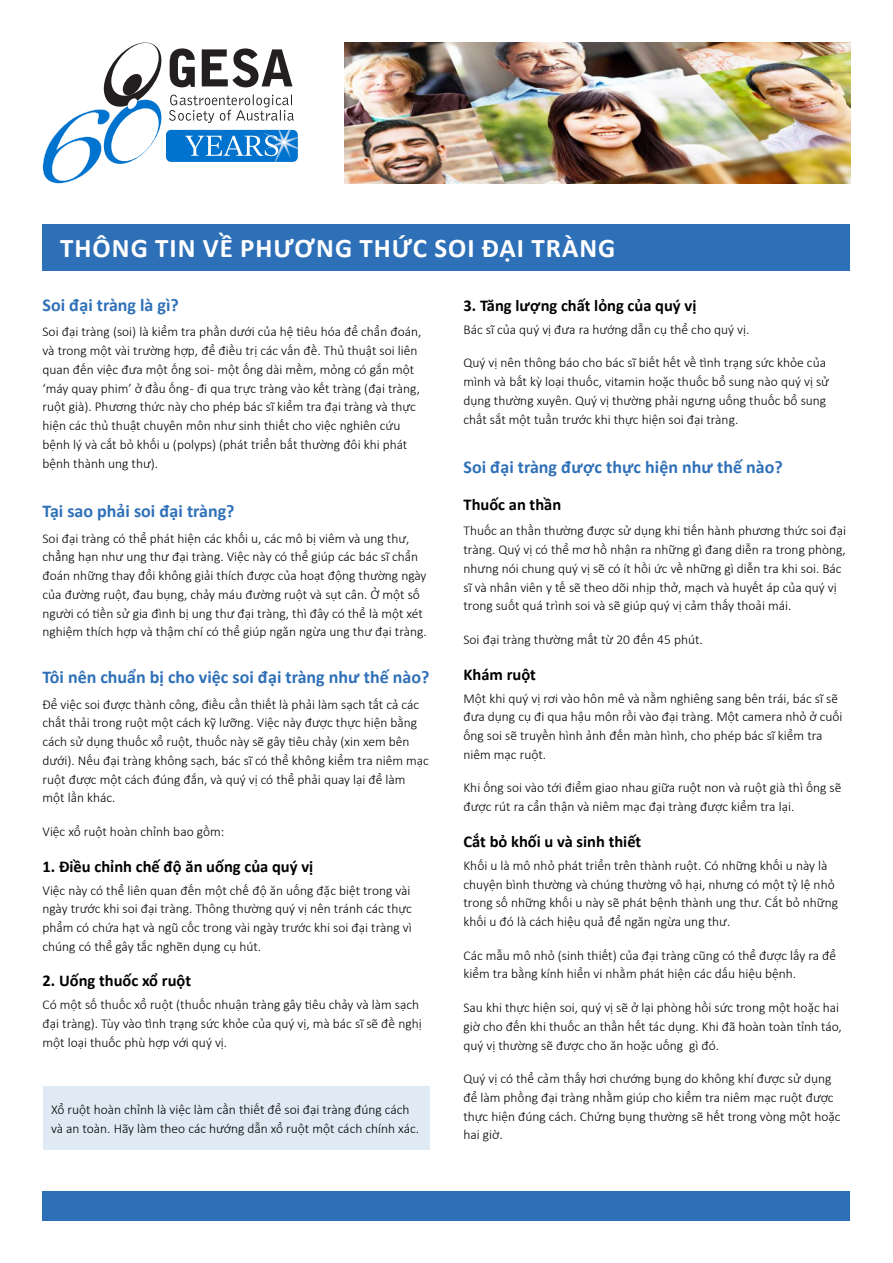
<style>
.page{position:relative;width:893px;height:1263px;background:#fff}
.page>*{position:absolute;margin:0;border:0;box-sizing:border-box;transform-origin:0 0}
.Title_Block{font:700 27px "Calibri";letter-spacing:.04em;color:#fff}
.Secondary_heading{font:700 18px "Calibri";color:#2e70b8}
.Secondary_heading_2{font:700 16.5px "Calibri";color:#000}
.Secondary_heading-2{font:700 16.5px "Calibri";color:#000}
.Body_text{font:300 13.5px/18.8px "Calibri";color:#000}
</style>
<div class="page">
<div style="left:43px;top:224px;width:807px;height:47px;background:#2e70b8"></div>
<div style="left:43px;top:1191px;width:807px;height:29px;background:#2e70b8"></div>
<img style="left:344px;top:43px;width:506px;height:141px">
<div style="left:166px;top:130px;width:132px;height:32px;background:#0073ce;border-radius:5px"></div>
<svg style="left:170px;top:48px;width:25px;height:39px"></svg>
<svg style="left:202px;top:48px;width:90px;height:39px"></svg>
<svg style="left:43px;top:43px;width:119px;height:141px"></svg>
<svg style="left:169px;top:94px;width:129px;height:68px"></svg>
<div style="left:43px;top:1086px;width:386px;height:64px;background:#e0eaf4"></div>
<p class="Title_Block" style="left:60px;top:230px;width:557px">THÔNG TIN VỀ PHƯƠNG THỨC SOI ĐẠI TRÀNG</p>
<p class="Secondary_heading" style="left:43px;top:294px;width:138px">Soi đại tràng là gì?</p>
<p class="Body_text" style="left:43px;top:322px;width:380px">Soi đại tràng (soi) là kiểm tra phần dưới của hệ tiêu hóa để chẩn đoán, và trong một vài trường hợp, để điều trị các vấn đề. Thủ thuật soi liên quan đến việc đưa một ống soi - một ống dài mềm, mỏng có gắn một ‘máy quay phim’ ở đầu ống - đi qua trực tràng vào kết tràng (đại tràng, ruột già). Phương thức này cho phép bác sĩ kiểm tra đại tràng và thực hiện các thủ thuật chuyên môn như sinh thiết cho việc nghiên cứu bệnh lý và cắt bỏ khối u (polyps) (phát triển bất thường đôi khi phát bệnh thành ung thư).</p>
<p class="Secondary_heading" style="left:43px;top:500px;width:194px">Tại sao phải soi đại tràng?</p>
<p class="Body_text" style="left:43px;top:528px;width:386px">Soi đại tràng có thể phát hiện các khối u, các mô bị viêm và ung thư, chẳng hạn như ung thư đại tràng. Việc này có thể giúp các bác sĩ chẩn đoán những thay đổi không giải thích được của hoạt động thường ngày của đường ruột, đau bụng, chảy máu đường ruột và sụt cân. Ở một số người có tiền sử gia đình bị ung thư đại tràng, thì đây có thể là một xét nghiệm thích hợp và thậm chí có thể giúp ngăn ngừa ung thư đại tràng.</p>
<p class="Secondary_heading" style="left:43px;top:666px;width:388px">Tôi nên chuẩn bị cho việc soi đại tràng như thế nào?</p>
<p class="Body_text" style="left:43px;top:694px;width:388px">Để việc soi được thành công, điều cần thiết là phải làm sạch tất cả các chất thải trong ruột một cách kỹ lưỡng. Việc này được thực hiện bằng cách sử dụng thuốc xổ ruột, thuốc này sẽ gây tiêu chảy (xin xem bên dưới). Nếu đại tràng không sạch, bác sĩ có thể không kiểm tra niêm mạc ruột được một cách đúng đắn, và quý vị có thể phải quay lại để làm một lần khác.</p>
<p class="Body_text" style="left:43px;top:822px;width:183px">Việc xổ ruột hoàn chỉnh bao gồm:</p>
<p class="Secondary_heading_2" style="left:43px;top:855px;width:272px">1. Điều chỉnh chế độ ăn uống của quý vị</p>
<p class="Body_text" style="left:43px;top:880px;width:371px;text-align:justify">Việc này có thể liên quan đến một chế độ ăn uống đặc biệt trong vài ngày trước khi soi đại tràng. Thông thường quý vị nên tránh các thực phẩm có chứa hạt và ngũ cốc trong vài ngày trước khi soi đại tràng vì chúng có thể gây tắc nghẽn dụng cụ hút.</p>
<p class="Secondary_heading_2" style="left:43px;top:970px;width:150px">2. Uống thuốc xổ ruột</p>
<p class="Body_text" style="left:43px;top:995px;width:381px">Có một số thuốc xổ ruột (thuốc nhuận tràng gây tiêu chảy và làm sạch đại tràng). Tùy vào tình trạng sức khỏe của quý vị, mà bác sĩ sẽ đề nghị một loại thuốc phù hợp với quý vị.</p>
<p class="Secondary_heading_2" style="left:463px;top:295px;width:234px">3. Tăng lượng chất lỏng của quý vị</p>
<p class="Body_text" style="left:463px;top:320px;width:287px">Bác sĩ của quý vị đưa ra hướng dẫn cụ thể cho quý vị.</p>
<p class="Body_text" style="left:463px;top:353px;width:367px">Quý vị nên thông báo cho bác sĩ biết hết về tình trạng sức khỏe của mình và bất kỳ loại thuốc, vitamin hoặc thuốc bổ sung nào quý vị sử dụng thường xuyên. Quý vị thường phải ngưng uống thuốc bổ sung chất sắt một tuần trước khi thực hiện soi đại tràng.</p>
<p class="Secondary_heading" style="left:463px;top:456px;width:321px">Soi đại tràng được thực hiện như thế nào?</p>
<p class="Secondary_heading-2" style="left:463px;top:494px;width:99px">Thuốc an thần</p>
<p class="Body_text" style="left:463px;top:521px;width:384px">Thuốc an thần thường được sử dụng khi tiến hành phương thức soi đại tràng. Quý vị có thể mơ hồ nhận ra những gì đang diễn ra trong phòng, nhưng nói chung quý vị sẽ có ít hồi ức về những gì diễn tra khi soi. Bác sĩ và nhân viên y tế sẽ theo dõi nhịp thở, mạch và huyết áp của quý vị trong suốt quá trình soi và sẽ giúp quý vị cảm thấy thoải mái.</p>
<p class="Body_text" style="left:463px;top:630px;width:241px">Soi đại tràng thường mất từ 20 đến 45 phút.</p>
<p class="Secondary_heading_2" style="left:463px;top:663px;width:74px">Khám ruột</p>
<p class="Body_text" style="left:463px;top:688px;width:381px">Một khi quý vị rơi vào hôn mê và nằm nghiêng sang bên trái, bác sĩ sẽ đưa dụng cụ đi qua hậu môn rồi vào đại tràng. Một camera nhỏ ở cuối ống soi sẽ truyền hình ảnh đến màn hình, cho phép bác sĩ kiểm tra niêm mạc ruột.</p>
<p class="Body_text" style="left:463px;top:778px;width:379px">Khi ống soi vào tới điểm giao nhau giữa ruột non và ruột già thì ống sẽ được rút ra cẩn thận và niêm mạc đại tràng được kiểm tra lại.</p>
<p class="Secondary_heading_2" style="left:463px;top:831px;width:179px">Cắt bỏ khối u và sinh thiết</p>
<p class="Body_text" style="left:463px;top:856px;width:376px">Khối u là mô nhỏ phát triển trên thành ruột. Có những khối u này là chuyện bình thường và chúng thường vô hại, nhưng có một tỷ lệ nhỏ trong số những khối u này sẽ phát bệnh thành ung thư. Cắt bỏ những khối u đó là cách hiệu quả để ngăn ngừa ung thư.</p>
<p class="Body_text" style="left:463px;top:946px;width:374px">Các mẫu mô nhỏ (sinh thiết) của đại tràng cũng có thể được lấy ra để kiểm tra bằng kính hiển vi nhằm phát hiện các dấu hiệu bệnh.</p>
<p class="Body_text" style="left:463px;top:998px;width:380px">Sau khi thực hiện soi, quý vị sẽ ở lại phòng hồi sức trong một hoặc hai giờ cho đến khi thuốc an thần hết tác dụng. Khi đã hoàn toàn tỉnh táo, quý vị thường sẽ được cho ăn hoặc uống gì đó.</p>
<p class="Body_text" style="left:463px;top:1069px;width:379px">Quý vị có thể cảm thấy hơi chướng bụng do không khí được sử dụng để làm phồng đại tràng nhằm giúp cho kiểm tra niêm mạc ruột được thực hiện đúng cách. Chứng bụng thường sẽ hết trong vòng một hoặc hai giờ.</p>
<p class="Body_text" style="left:51px;top:1099px;width:370px;line-height:19.5px">Xổ ruột hoàn chỉnh là việc làm cần thiết để soi đại tràng đúng cách và an toàn. Hãy làm theo các hướng dẫn xổ ruột một cách chính xác.</p>
</div>
